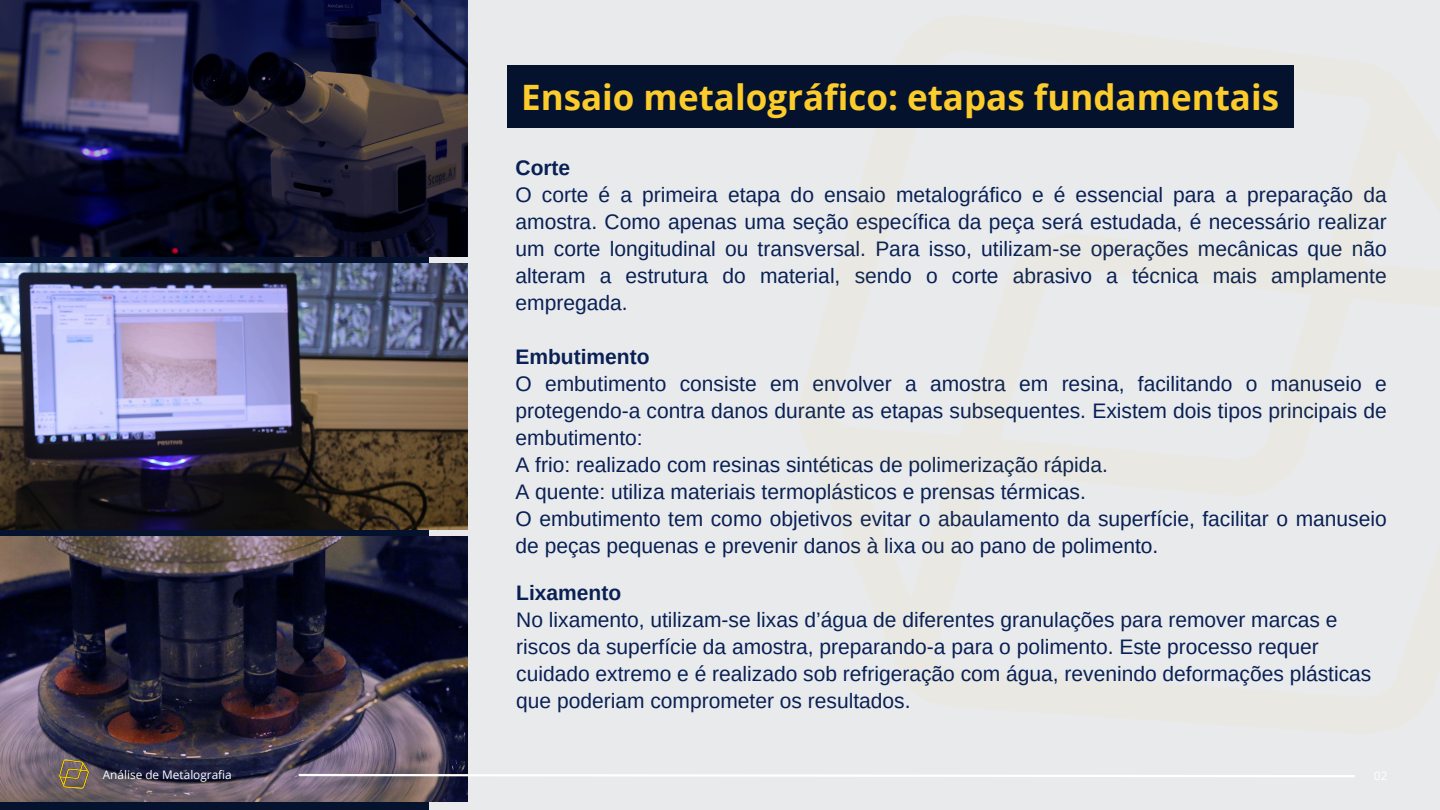
<style>
.page{position:relative;width:1440px;height:810px;background:#fff}
.page>*{position:absolute;margin:0;border:0;box-sizing:border-box;transform-origin:0 0}
.t1{font:700 35px "Open Sans";color:#fbcc2b}
.t2{font:21px/27px "Arimo";color:#082054}
.t3{font:11.8px "Open Sans";color:#fff}
.s1{font-weight:700}
</style>
<div class="page">
<div style="left:429px;top:0;width:1011px;height:810px;background:#e9eaec"></div>
<img style="left:0;top:0;width:468px;height:256px">
<img style="left:0;top:537px;width:468px;height:264px">
<img style="left:0;top:264px;width:468px;height:265px">
<svg style="left:296px;top:773px;width:1059px;height:5px"></svg>
<img style="left:54px;top:756px;width:38px;height:38px">
<div style="left:507px;top:66px;width:786px;height:62px;background:#05122e"></div>
<p class="t3" style="left:103px;top:766px;width:130px">Análise de Metalografia</p>
<h1 class="t1" style="left:521px;top:73px;width:760px">Ensaio metalográfico: etapas fundamentais</h1>
<p class="t2" style="left:516px;top:154px;width:873px"><span class="s1">Corte<br></span>O corte é a primeira etapa do ensaio metalográfico e é essencial para a preparação da amostra. Como apenas uma seção específica da peça será estudada, é necessário realizar um corte longitudinal ou transversal. Para isso, utilizam-se operações mecânicas que não alteram a estrutura do material, sendo o corte abrasivo a técnica mais amplamente empregada.</p>
<p class="t2" style="left:516px;top:343px;width:873px"><span class="s1">Embutimento<br></span>O embutimento consiste em envolver a amostra em resina, facilitando o manuseio e protegendo-a contra danos durante as etapas subsequentes. Existem dois tipos principais de embutimento:<br>A frio: realizado com resinas sintéticas de polimerização rápida.<br>A quente: utiliza materiais termoplásticos e prensas térmicas.<br>O embutimento tem como objetivos evitar o abaulamento da superfície, facilitar o manuseio de peças pequenas e prevenir danos à lixa ou ao pano de polimento.</p>
<p class="t2" style="left:516px;top:580px;width:857px"><span class="s1">Lixamento<br></span>No lixamento, utilizam-se lixas d’água de diferentes granulações para remover marcas e riscos da superfície da amostra, preparando-a para o polimento. Este processo requer cuidado extremo e é realizado sob refrigeração com água, revenindo deformações plásticas que poderiam comprometer os resultados.</p>
</div>
